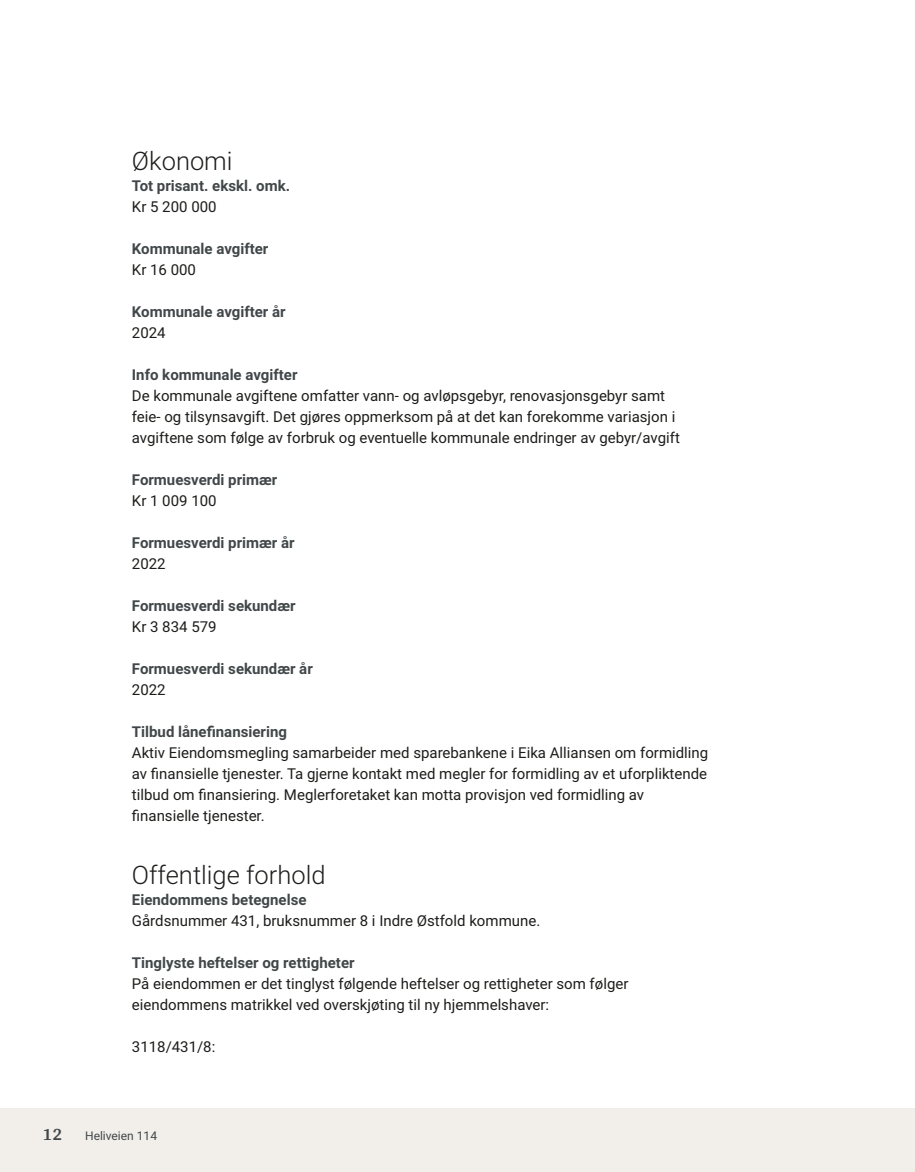
<style>
.page{position:relative;width:915px;height:1172px;background:#fff}
.page>*{position:absolute;margin:0;border:0;box-sizing:border-box;transform-origin:0 0}
.t1{font:300 25.5px "Roboto Vitec";color:#1d1d1b}
.t2{font:700 18px "Arya";color:#414749}
.t3{font:15px/21px "Roboto Vitec";color:#1d1d1b}
.t4{font:700 15px "Roboto Vitec";color:#414749}
.t5{font:12px "Roboto Vitec";color:#414749}
</style>
<div class="page">
<div style="left:0;top:1108px;width:914px;height:64px;background:#f2eeea"></div>
<h1 class="t1" style="left:132px;top:143px;width:102px">Økonomi</h1>
<p class="t4" style="left:132px;top:175px;width:160px">Tot prisant. ekskl. omk.</p>
<p class="t3" style="left:132px;top:195px;width:86px">Kr 5 200 000</p>
<p class="t4" style="left:132px;top:238px;width:138px">Kommunale avgifter</p>
<p class="t3" style="left:132px;top:258px;width:66px">Kr 16 000</p>
<p class="t4" style="left:132px;top:301px;width:155px">Kommunale avgifter år</p>
<p class="t3" style="left:132px;top:321px;width:35px">2024</p>
<p class="t4" style="left:132px;top:364px;width:167px">Info kommunale avgifter</p>
<p class="t3" style="left:132px;top:384px;width:549px">De kommunale avgiftene omfatter vann‑ og avløpsgebyr, renovasjonsgebyr samt feie‑ og tilsynsavgift. Det gjøres oppmerksom på at det kan forekomme variasjon i avgiftene som følge av forbruk og eventuelle kommunale endringer av gebyr/avgift</p>
<p class="t4" style="left:132px;top:469px;width:147px">Formuesverdi primær</p>
<p class="t3" style="left:132px;top:489px;width:86px">Kr 1 009 100</p>
<p class="t4" style="left:132px;top:532px;width:164px">Formuesverdi primær år</p>
<p class="t3" style="left:132px;top:552px;width:35px">2022</p>
<p class="t4" style="left:132px;top:595px;width:165px">Formuesverdi sekundær</p>
<p class="t3" style="left:132px;top:615px;width:86px">Kr 3 834 579</p>
<p class="t4" style="left:132px;top:658px;width:182px">Formuesverdi sekundær år</p>
<p class="t3" style="left:132px;top:678px;width:35px">2022</p>
<p class="t4" style="left:132px;top:721px;width:156px">Tilbud lånefinansiering</p>
<p class="t3" style="left:132px;top:741px;width:577px">Aktiv Eiendomsmegling samarbeider med sparebankene i Eika Alliansen om formidling av finansielle tjenester. Ta gjerne kontakt med megler for formidling av et uforpliktende tilbud om finansiering. Meglerforetaket kan motta provisjon ved formidling av finansielle tjenester.</p>
<h1 class="t1" style="left:132px;top:857px;width:195px">Offentlige forhold</h1>
<p class="t4" style="left:132px;top:889px;width:176px">Eiendommens betegnelse</p>
<p class="t3" style="left:132px;top:909px;width:410px">Gårdsnummer 431, bruksnummer 8 i Indre Østfold kommune.</p>
<p class="t4" style="left:132px;top:952px;width:224px">Tinglyste heftelser og rettigheter</p>
<p class="t3" style="left:132px;top:972px;width:498px">På eiendommen er det tinglyst følgende heftelser og rettigheter som følger eiendommens matrikkel ved overskjøting til ny hjemmelshaver:</p>
<p class="t3" style="left:132px;top:1035px;width:85px">3118/431/8:</p>
<p class="t2" style="left:43px;top:1123px;width:21px">12</p>
<p class="t5" style="left:85px;top:1127px;width:73px">Heliveien 114</p>
</div>
